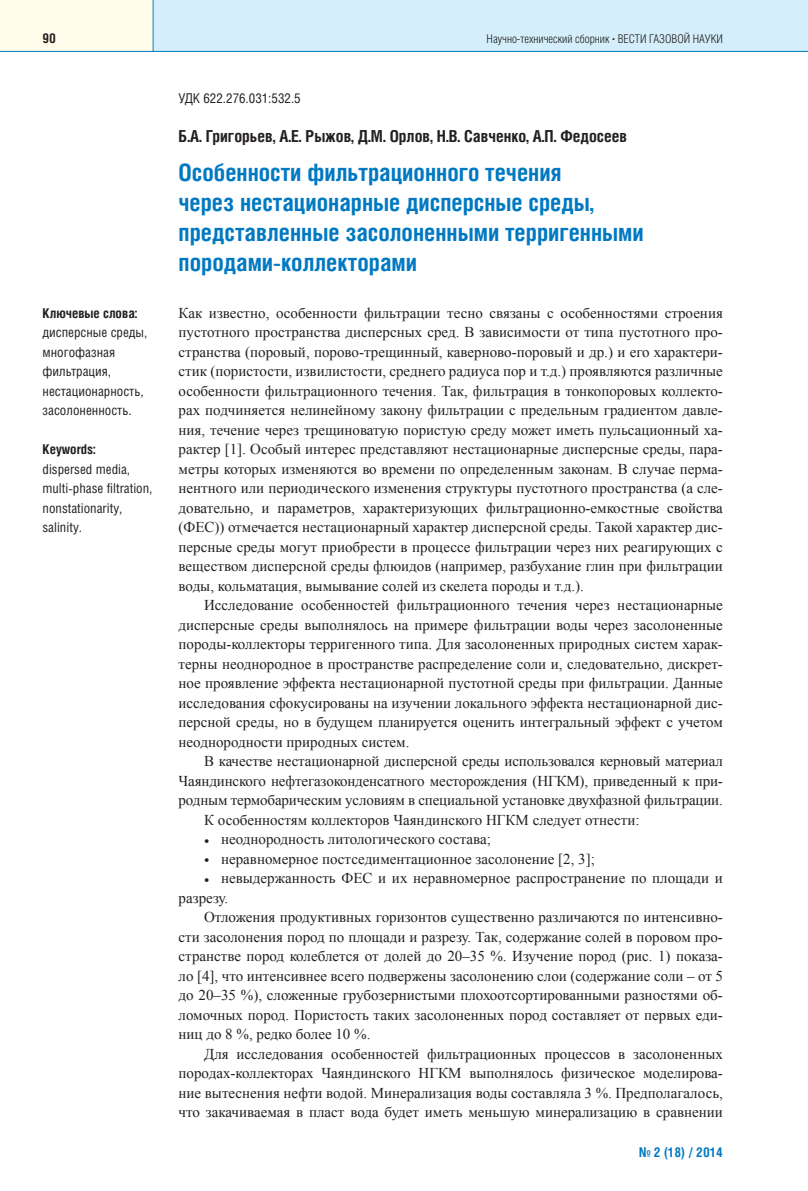
<style>
.page{position:relative;width:808px;height:1191px;background:#fff}
.page>*{position:absolute;margin:0;border:0;box-sizing:border-box;transform-origin:0 0}
.t1{font:700 24px/30px "Helios Cond";color:#0079c2}
.t2{font:700 16.5px "Helios Cond";color:#231f20}
.t3{font:15px/19.5px "Times New Roman";color:#231f20;text-align:justify}
.t4{font:13.5px/19.5px "Helios Cond";color:#231f20}
.t5{font:700 13.5px "Helios Cond";color:#231f20}
.t6{font:700 13.5px "Helios Cond";color:#0079c2}
.t7{font:300 12px "Helios Cond";color:#231f20}
.s1{font-family:"Times New Roman";font-weight:700}
</style>
<div class="page">
<div style="left:140px;top:0;width:668px;height:51px;background:#d4effb"></div>
<div style="left:0;top:0;width:153px;height:51px;background:#fffde9"></div>
<hr style="left:0;top:51px;width:808px;height:1px;background:#0079c2">
<hr style="left:153px;top:0;width:1px;height:51px;background:#0079c2">
<p class="t5" style="left:43px;top:33px;width:15px">90</p>
<p class="t7" style="left:487px;top:34px;width:238px">Научно-технический сборник <span class="s1">·</span> ВЕСТИ ГАЗОВОЙ НАУКИ</p>
<p class="t5" style="left:43px;top:308px;width:96px">Ключевые слова:</p>
<p class="t4" style="left:43px;top:324px;width:106px">дисперсные среды, многофазная фильтрация, нестационарность, засолоненность.</p>
<p class="t5" style="left:43px;top:444px;width:55px">Keywords:</p>
<p class="t4" style="left:43px;top:460px;width:112px">dispersed media, multi-phase filtration, nonstationarity, salinity.</p>
<p class="t4" style="left:179px;top:90px;width:124px">УДК 622.276.031:532.5</p>
<p class="t2" style="left:179px;top:130px;width:450px">Б.А. Григорьев, А.Е. Рыжов, Д.М. Орлов, Н.В. Савченко, А.П. Федосеев</p>
<h1 class="t1" style="left:179px;top:160px;width:467px">Особенности фильтрационного течения<br>через нестационарные дисперсные среды, представленные засолоненными терригенными породами-коллекторами</h1>
<p class="t3" style="left:179px;top:303px;width:546px">Как известно, особенности фильтрации тесно связаны с особенностями строения пустотного пространства дисперсных сред. В зависимости от типа пустотного про&shy;странства (поровый, порово-трещинный, каверново-поровый и др.) и его характери&shy;стик (пористости, извилистости, среднего радиуса пор и т.д.) проявляются различные особенности фильтрационного течения. Так, фильтрация в тонкопоровых коллекто&shy;рах подчиняется нелинейному закону фильтрации с предельным градиентом давле&shy;ния, течение через трещиноватую пористую среду может иметь пульсационный ха&shy;рактер [1]. Особый интерес представляют нестационарные дисперсные среды, пара&shy;метры которых изменяются во времени по определенным законам. В случае перма&shy;нентного или периодического изменения структуры пустотного пространства (а сле&shy;довательно, и параметров, характеризующих фильтрационно-емкостные свойства (ФЕС)) отмечается нестационарный характер дисперсной среды. Такой характер дис&shy;персные среды могут приобрести в процессе фильтрации через них реагирующих с веществом дисперсной среды флюидов (например, разбухание глин при фильтрации воды, кольматация, вымывание солей из скелета породы и т.д.).</p>
<p class="t3" style="left:179px;top:595px;width:546px;text-indent:26px">Исследование особенностей фильтрационного течения через нестационарные дисперсные среды выполнялось на примере фильтрации воды через засолоненные породы-коллекторы терригенного типа. Для засолоненных природных систем харак&shy;терны неоднородное в пространстве распределение соли и, следовательно, дискрет&shy;ное проявление эффекта нестационарной пустотной среды при фильтрации. Данные исследования сфокусированы на изучении локального эффекта нестационарной дис&shy;персной среды, но в будущем планируется оценить интегральный эффект с учетом неоднородности природных систем.</p>
<p class="t3" style="left:204px;top:751px;width:520px">В качестве нестационарной дисперсной среды использовался керновый материал</p>
<p class="t3" style="left:179px;top:771px;width:546px">Чаяндинского нефтегазоконденсатного месторождения (НГКМ), приведенный к при-</p>
<p class="t3" style="left:179px;top:790px;width:546px">родным термобарическим условиям в специальной установке двухфазной фильтрации.</p>
<p class="t3" style="left:204px;top:810px;width:437px">К особенностям коллекторов Чаяндинского НГКМ следует отнести:</p>
<p class="t3" style="left:204px;top:829px;width:288px">• неоднородность литологического состава;</p>
<p class="t3" style="left:204px;top:849px;width:392px">• неравномерное постседиментационное засолонение [2, 3];</p>
<p class="t3" style="left:179px;top:868px;width:546px;text-indent:26px">• невыдержанность ФЕС и их неравномерное распространение по площади и разрезу.</p>
<p class="t3" style="left:179px;top:907px;width:546px;text-indent:26px">Отложения продуктивных горизонтов существенно различаются по интенсивно&shy;сти засолонения пород по площади и разрезу. Так, содержание солей в поровом про&shy;странстве пород колеблется от долей до 20–35 %. Изучение пород (рис. 1) показа&shy;ло [4], что интенсивнее всего подвержены засолонению слои (содержание соли – от 5 до 20–35 %), сложенные грубозернистыми плохоотсортированными разностями об&shy;ломочных пород. Пористость таких засолоненных пород составляет от первых еди&shy;ниц до 8 %, редко более 10 %.</p>
<p class="t3" style="left:179px;top:1044px;width:546px;text-indent:26px">Для исследования особенностей фильтрационных процессов в засолоненных породах-коллекторах Чаяндинского НГКМ выполнялось физическое моделирова&shy;ние вытеснения нефти водой. Минерализация воды составляла 3 %. Предполагалось, что закачиваемая в пласт вода будет иметь меньшую минерализацию в сравнении</p>
<p class="t6" style="left:639px;top:1147px;width:85px">№ 2 (18) / 2014</p>
</div>
